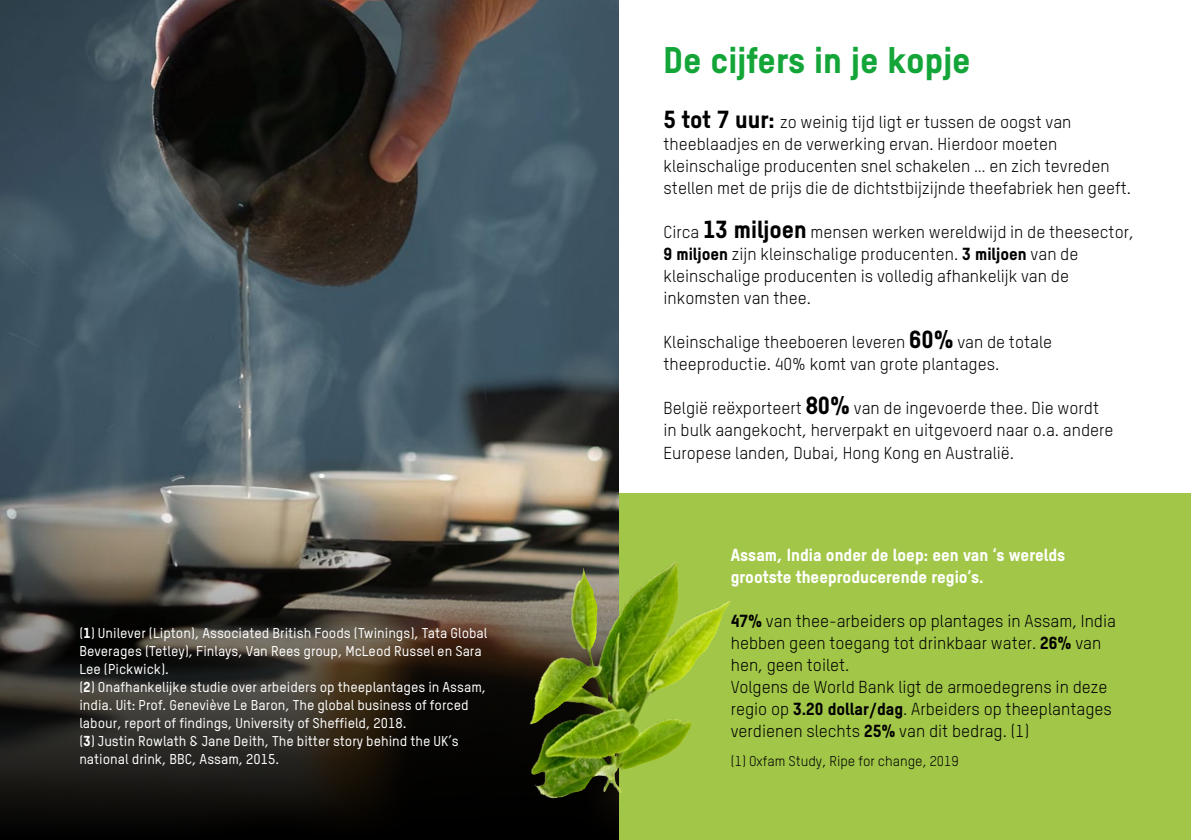
<style>
.page{position:relative;width:1191px;height:840px;background:#fff}
.page>*{position:absolute;margin:0;border:0;box-sizing:border-box;transform-origin:0 0}
.t1{font:36px "T Star Heavy";color:#13a538}
.t2{font:17px/22px "TSTAR";color:#000}
.t3{font:17px/22px "T Star Heavy";color:#fff}
.t4{font:500 14px/18px "TSTAR";color:#fff}
.t5{font:14px "TSTAR";color:#000}
.s1{font-family:"T Star Heavy";font-weight:400}
.s2{font-family:"T Star Heavy";font-size:24px}
.s3{font-family:"T Star Heavy"}
</style>
<div class="page">
<div style="left:618px;top:493px;width:573px;height:346px;background:#a2c748"></div>
<img style="left:0;top:0;width:618px;height:495px">
<img style="left:0;top:495px;width:618px;height:344px">
<img style="left:614px;top:560px;width:62px;height:59px">
<p class="t4" style="left:79px;top:623px;width:409px">(<span class="s1">1</span>) Unilever (Lipton), Associated British Foods (Twinings), Tata Global Beverages (Tetley), Finlays, Van Rees group, McLeod Russel en Sara Lee (Pickwick).<br>(<span class="s1">2</span>) Onafhankelijke studie over arbeiders op theeplantages in Assam, india. Uit: Prof. Geneviève Le Baron, The global business of forced labour, report of findings, University of Sheffield, 2018.<br>(<span class="s1">3</span>) Justin Rowlath &amp; Jane Deith, The bitter story behind the UK’s national drink, BBC, Assam, 2015.</p>
<h1 class="t1" style="left:663px;top:37px;width:309px">De cijfers in je kopje</h1>
<p class="t2" style="left:663px;top:111px;width:469px"><span class="s2">5 tot 7 uur:</span> zo weinig tijd ligt er tussen de oogst van theeblaadjes en de verwerking ervan. Hierdoor moeten kleinschalige producenten snel schakelen … en zich tevreden stellen met de prijs die de dichtstbijzijnde theefabriek hen geeft.</p>
<p class="t2" style="left:663px;top:221px;width:472px">Circa <span class="s2">13 miljoen</span> mensen werken wereldwijd in de theesector, <span class="s3">9 miljoen</span> zijn kleinschalige producenten. <span class="s3">3 miljoen</span> van de kleinschalige producenten is volledig afhankelijk van de inkomsten van thee.</p>
<p class="t2" style="left:663px;top:331px;width:390px">Kleinschalige theeboeren leveren <span class="s2">60%</span> van de totale theeproductie. 40% komt van grote plantages.</p>
<p class="t2" style="left:663px;top:397px;width:451px">België reëxporteert <span class="s2">80%</span> van de ingevoerde thee. Die wordt in bulk aangekocht, herverpakt en uitgevoerd naar o.a. andere<br>Europese landen, Dubai, Hong Kong en Australië.</p>
<p class="t3" style="left:730px;top:543px;width:336px">Assam, India onder de loep: een van ‘s werelds grootste theeproducerende regio’s.</p>
<p class="t2" style="left:730px;top:609px;width:387px"><span class="s3">47%</span> van thee-arbeiders op plantages in Assam, India hebben geen toegang tot drinkbaar water. <span class="s3">26%</span> van hen, geen toilet.<br>Volgens de World Bank ligt de armoedegrens in deze regio op <span class="s3">3.20 dollar/dag</span>. Arbeiders op theeplantages verdienen slechts <span class="s3">25%</span> van dit bedrag. (1)</p>
<p class="t5" style="left:730px;top:752px;width:229px">(1) Oxfam Study, Ripe for change, 2019</p>
</div>
